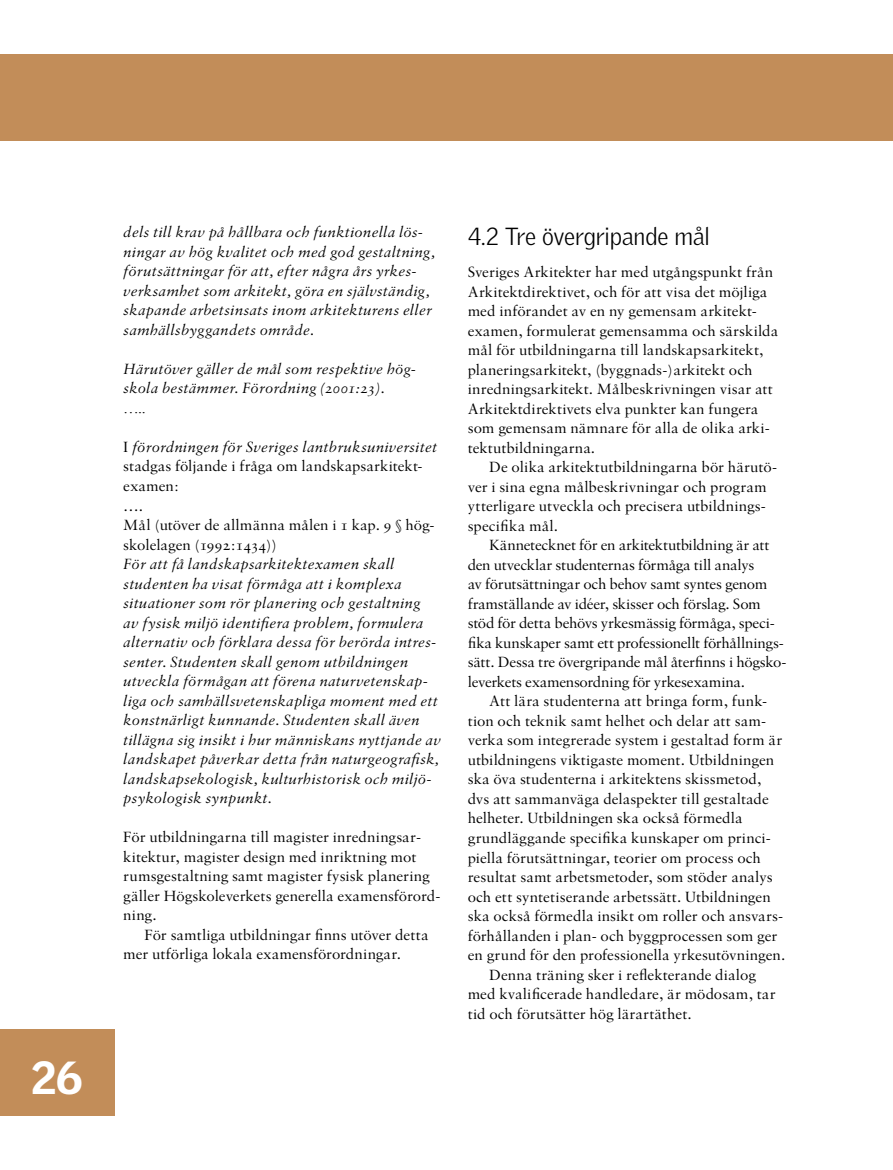
<style>
.page{position:relative;width:893px;height:1170px;background:#fff}
.page>*{position:absolute;margin:0;border:0;box-sizing:border-box;transform-origin:0 0}
.t1{font:900 45px "Griffith Gothic";color:#fff}
.t2{font:300 24px "Griffith Gothic";letter-spacing:-.01em;color:#000}
.t3{font:15.75px/19.5px "Sabon SA Roman Os F";color:#000}
.t4{font:italic 15.75px/19.5px "Sabon SA Roman Os F";letter-spacing:.01em;color:#000}
.t5{font:15.75px/19.5px "Sabon SA Roman Os F";letter-spacing:-.02em;color:#000}
.t6{font:15.75px "Times New Roman";color:#000}
.s1{font-style:italic}
</style>
<div class="page">
<div style="left:0;top:54px;width:893px;height:86px;background:#c28d59"></div>
<div style="left:0;top:1029px;width:115px;height:86px;background:#c28d59"></div>
<h1 class="t1" style="left:31px;top:1050px;width:53px">26</h1>
<p class="t4" style="left:123px;top:222px;width:313px">dels till krav på hållbara och funktionella lös&shy;ningar av hög kvalitet och med god gestaltning, förutsättningar för att, efter några års yrkes&shy;verksamhet som arkitekt, göra en självständig, skapande arbetsinsats inom arkitekturens eller samhällsbyggandets område.</p>
<p class="t4" style="left:123px;top:359px;width:294px">Härutöver gäller de mål som respektive hög&shy;skola bestämmer. Förordning (2001:23).</p>
<p class="t6" style="left:123px;top:397px;width:24px">…..</p>
<p class="t3" style="left:123px;top:437px;width:315px">I <span class="s1">förordningen för Sveriges lantbruksuniversitet </span>stadgas följande i fråga om landskapsarkitekt&shy;examen:<br>….<br>Mål (utöver de allmänna målen i 1 kap. 9 § hög&shy;skolelagen (1992:1434))</p>
<p class="t4" style="left:123px;top:554px;width:319px">För att få landskapsarkitektexamen skall studenten ha visat förmåga att i komplexa situationer som rör planering och gestaltning<br>av fysisk miljö identifiera problem, formulera alternativ och förklara dessa för berörda intres&shy;senter. Studenten skall genom utbildningen utveckla förmågan att förena naturvetenskap&shy;liga och samhällsvetenskapliga moment med ett konstnärligt kunnande. Studenten skall även tillägna sig insikt i hur människans nyttjande av landskapet påverkar detta från naturgeografisk, landskapsekologisk, kulturhistorisk och miljö&shy;psykologisk synpunkt.</p>
<p class="t3" style="left:123px;top:827px;width:319px">För utbildningarna till magister inredningsar&shy;kitektur, magister design med inriktning mot rumsgestaltning samt magister fysisk planering gäller Högskoleverkets generella examensförord&shy;ning.</p>
<p class="t3" style="left:123px;top:924px;width:307px;text-indent:21px">För samtliga utbildningar finns utöver detta mer utförliga lokala examensförordningar.</p>
<h2 class="t2" style="left:468px;top:222px;width:244px">4.2 Tre övergripande mål</h2>
<p class="t3" style="left:468px;top:262px;width:312px">Sveriges Arkitekter har med utgångspunkt från Arkitektdirektivet, och för att visa det möjliga med införandet av en ny gemensam arkitekt&shy;examen, formulerat gemensamma och särskilda mål för utbildningarna till landskapsarkitekt, planeringsarkitekt, (byggnads-)arkitekt och inredningsarkitekt. Målbeskrivningen visar att Arkitektdirektivets elva punkter kan fungera som gemensam nämnare för alla de olika arki&shy;tektutbildningarna.</p>
<p class="t3" style="left:468px;top:457px;width:311px;text-indent:21px">De olika arkitektutbildningarna bör härutö&shy;ver i sina egna målbeskrivningar och program ytterligare utveckla och precisera utbildnings&shy;specifika mål.</p>
<p class="t5" style="left:468px;top:535px;width:320px;text-indent:21px">Kännetecknet för en arkitektutbildning är att den utvecklar studenternas förmåga till analys<br>av förutsättningar och behov samt syntes genom framställande av idéer, skisser och förslag. Som stöd för detta behövs yrkesmässig förmåga, speci&shy;fika kunskaper samt ett professionellt förhållnings&shy;sätt. Dessa tre övergripande mål återfinns i högsko&shy;leverkets examensordning för yrkesexamina.</p>
<p class="t3" style="left:489px;top:691px;width:280px">Att lära studenterna att bringa form, funk-</p>
<p class="t3" style="left:468px;top:710px;width:300px">tion och teknik samt helhet och delar att sam-</p>
<p class="t3" style="left:468px;top:730px;width:316px">verka som integrerade system i gestaltad form är</p>
<p class="t3" style="left:468px;top:749px;width:308px">utbildningens viktigaste moment. Utbildningen</p>
<p class="t3" style="left:468px;top:769px;width:295px">ska öva studenterna i arkitektens skissmetod,</p>
<p class="t3" style="left:468px;top:788px;width:302px">dvs att sammanväga delaspekter till gestaltade</p>
<p class="t3" style="left:468px;top:808px;width:276px">helheter. Utbildningen ska också förmedla</p>
<p class="t3" style="left:468px;top:827px;width:305px">grundläggande specifika kunskaper om princi-</p>
<p class="t3" style="left:468px;top:847px;width:295px">piella förutsättningar, teorier om process och</p>
<p class="t3" style="left:468px;top:866px;width:306px">resultat samt arbetsmetoder, som stöder analys</p>
<p class="t3" style="left:468px;top:886px;width:304px">och ett syntetiserande arbetssätt. Utbildningen</p>
<p class="t3" style="left:468px;top:905px;width:317px">ska också förmedla insikt om roller och ansvars-</p>
<p class="t3" style="left:468px;top:925px;width:311px">förhållanden i plan- och byggprocessen som ger</p>
<p class="t3" style="left:468px;top:944px;width:319px">en grund för den professionella yrkesutövningen.</p>
<p class="t3" style="left:489px;top:964px;width:268px">Denna träning sker i reflekterande dialog</p>
<p class="t3" style="left:468px;top:983px;width:309px">med kvalificerade handledare, är mödosam, tar</p>
<p class="t3" style="left:468px;top:1003px;width:226px">tid och förutsätter hög lärartäthet.</p>
</div>
